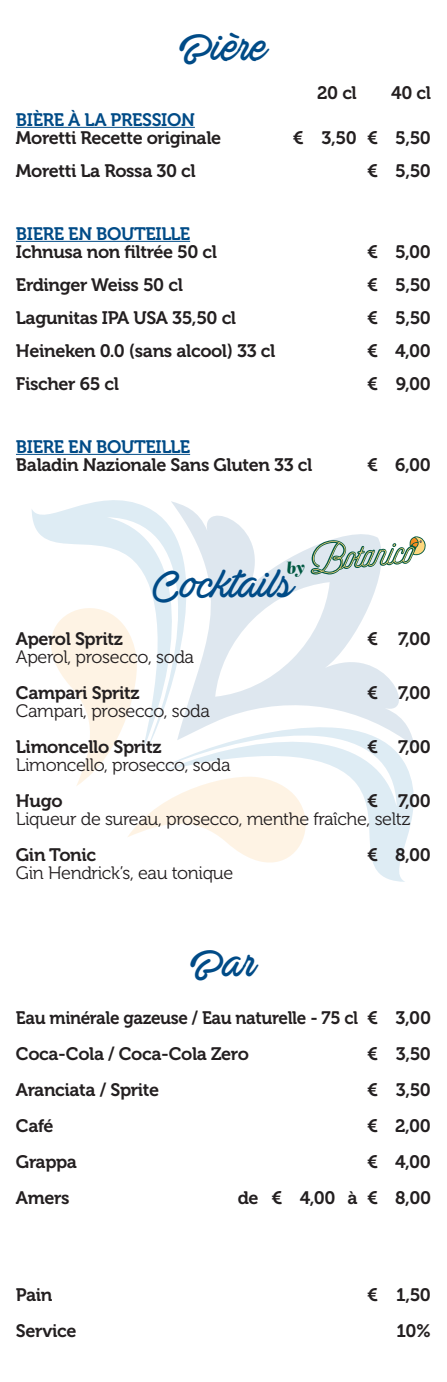
<style>
.page{position:relative;width:447px;height:1382px;background:#fff}
.page>*{position:absolute;margin:0;border:0;box-sizing:border-box;transform-origin:0 0}
.t1{font:45px "Actonia Hand PERSONALUSE";letter-spacing:-.01em;color:#004b87}
.t2{font:18px "Museo 700";letter-spacing:-.02em;color:#231f20}
.t3{font:18px "Museo 300";letter-spacing:-.02em;color:#231f20}
.t4{font:18px "Museo 700";letter-spacing:-.02em;color:#004b87}
.t5{font:18px "Museo 700";letter-spacing:-.02em;color:#231f20;scale:.95 1}
</style>
<div class="page">
<svg style="left:76px;top:750px;width:34px;height:36px"></svg>
<svg style="left:128px;top:804px;width:35px;height:33px"></svg>
<svg style="left:163px;top:747px;width:251px;height:135px"></svg>
<svg style="left:32px;top:500px;width:188px;height:250px"></svg>
<svg style="left:171px;top:500px;width:244px;height:247px"></svg>
<hr style="left:16px;top:127px;width:179px;height:1px;background:#004b87">
<hr style="left:16px;top:241px;width:174px;height:1px;background:#004b87">
<hr style="left:16px;top:454px;width:174px;height:1px;background:#004b87">
<svg style="left:286px;top:536px;width:139px;height:41px"></svg>
<p class="t1" style="left:179px;top:24px;width:89px">Bière</p>
<p class="t2" style="left:317px;top:82px;width:41px">20 cl</p>
<p class="t2" style="left:391px;top:82px;width:41px">40 cl</p>
<p class="t4" style="left:16px;top:109px;width:180px">BIÈRE À LA PRESSION</p>
<p class="t2" style="left:16px;top:127px;width:207px">Moretti Recette originale</p>
<p class="t2" style="left:292px;top:127px;width:140px">€ 3,50 € 5,50</p>
<p class="t2" style="left:16px;top:160px;width:181px">Moretti La Rossa 30 cl</p>
<p class="t2" style="left:367px;top:160px;width:65px">€ 5,50</p>
<p class="t4" style="left:16px;top:223px;width:175px">BIERE EN BOUTEILLE</p>
<p class="t2" style="left:16px;top:241px;width:202px">Ichnusa non filtrée 50 cl</p>
<p class="t2" style="left:367px;top:241px;width:65px">€ 5,00</p>
<p class="t2" style="left:16px;top:274px;width:168px">Erdinger Weiss 50 cl</p>
<p class="t2" style="left:367px;top:274px;width:65px">€ 5,50</p>
<p class="t2" style="left:16px;top:307px;width:221px">Lagunitas IPA USA 35,50 cl</p>
<p class="t2" style="left:367px;top:307px;width:65px">€ 5,50</p>
<p class="t2" style="left:16px;top:340px;width:261px">Heineken 0.0 (sans alcool) 33 cl</p>
<p class="t2" style="left:367px;top:340px;width:65px">€ 4,00</p>
<p class="t2" style="left:16px;top:373px;width:104px">Fischer 65 cl</p>
<p class="t2" style="left:367px;top:373px;width:65px">€ 9,00</p>
<p class="t4" style="left:16px;top:436px;width:175px">BIERE EN BOUTEILLE</p>
<p class="t2" style="left:16px;top:454px;width:297px">Baladin Nazionale Sans Gluten 33 cl</p>
<p class="t2" style="left:367px;top:454px;width:65px">€ 6,00</p>
<p class="t1" style="left:153px;top:561px;width:143px">Cocktails</p>
<p class="t2" style="left:16px;top:629px;width:108px">Aperol Spritz</p>
<p class="t2" style="left:367px;top:629px;width:65px">€ 7,00</p>
<p class="t3" style="left:16px;top:647px;width:179px">Aperol, prosecco, soda</p>
<p class="t2" style="left:16px;top:683px;width:125px">Campari Spritz</p>
<p class="t2" style="left:367px;top:683px;width:65px">€ 7,00</p>
<p class="t3" style="left:16px;top:701px;width:195px">Campari, prosecco, soda</p>
<p class="t2" style="left:16px;top:737px;width:147px">Limoncello Spritz</p>
<p class="t2" style="left:367px;top:737px;width:65px">€ 7,00</p>
<p class="t3" style="left:16px;top:755px;width:216px">Limoncello, prosecco, soda</p>
<p class="t2" style="left:16px;top:791px;width:48px">Hugo</p>
<p class="t2" style="left:367px;top:791px;width:65px">€ 7,00</p>
<p class="t3" style="left:16px;top:809px;width:396px">Liqueur de sureau, prosecco, menthe fraîche, seltz</p>
<p class="t2" style="left:16px;top:845px;width:82px">Gin Tonic</p>
<p class="t2" style="left:367px;top:845px;width:65px">€ 8,00</p>
<p class="t3" style="left:16px;top:863px;width:219px">Gin Hendrick’s, eau tonique</p>
<p class="t1" style="left:190px;top:941px;width:67px">Bar</p>
<p class="t5" style="left:16px;top:1008px;width:438px">Eau minérale gazeuse / Eau naturelle - 75 cl € 3,00</p>
<p class="t2" style="left:16px;top:1044px;width:234px">Coca-Cola / Coca-Cola Zero</p>
<p class="t2" style="left:367px;top:1044px;width:65px">€ 3,50</p>
<p class="t2" style="left:16px;top:1080px;width:145px">Aranciata / Sprite</p>
<p class="t2" style="left:367px;top:1080px;width:65px">€ 3,50</p>
<p class="t2" style="left:16px;top:1116px;width:39px">Café</p>
<p class="t2" style="left:367px;top:1116px;width:65px">€ 2,00</p>
<p class="t2" style="left:16px;top:1152px;width:63px">Grappa</p>
<p class="t2" style="left:367px;top:1152px;width:65px">€ 4,00</p>
<p class="t2" style="left:16px;top:1188px;width:55px">Amers</p>
<p class="t2" style="left:237px;top:1188px;width:195px">de € 4,00 à € 8,00</p>
<p class="t2" style="left:16px;top:1285px;width:38px">Pain</p>
<p class="t2" style="left:367px;top:1285px;width:65px">€ 1,50</p>
<p class="t2" style="left:16px;top:1321px;width:62px">Service</p>
<p class="t2" style="left:396px;top:1321px;width:36px">10%</p>
</div>
